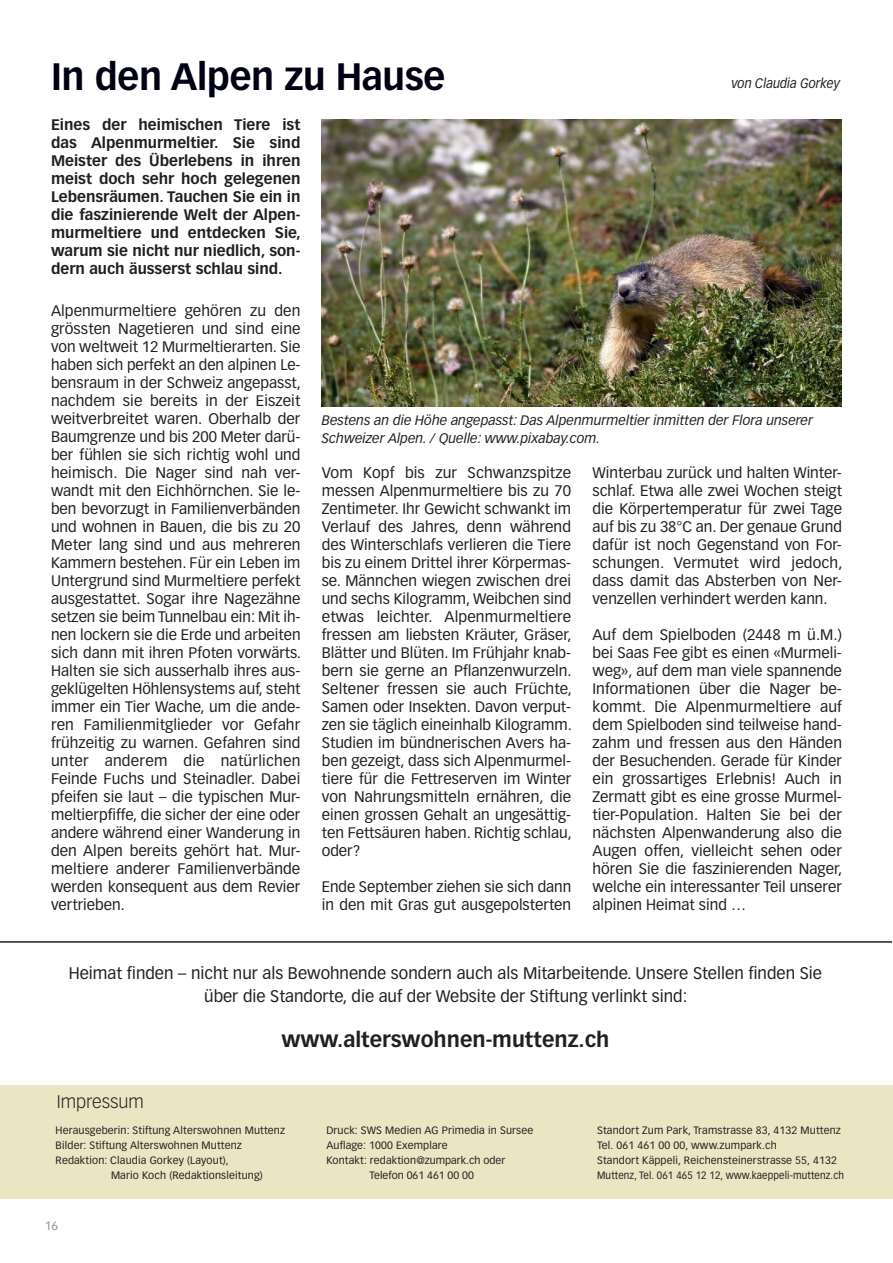
<style>
.page{position:relative;width:893px;height:1263px;background:#fff}
.page>*{position:absolute;margin:0;border:0;box-sizing:border-box;transform-origin:0 0}
.t1{font:700 37.5px "Vectora LT Pro";letter-spacing:-.01em;color:#000114}
.t2{font:700 21px "Vectora LT Pro";color:#231f20}
.t3{font:300 18px "Vectora LT Pro";color:#231f20}
.t4{font:16.5px/22.5px "Vectora LT Pro";color:#231f20;text-align:center}
.t5{font:15px/18px "Vectora LT Pro";color:#231f20;text-align:justify}
.t6{font:700 15px/18px "Vectora LT Pro";color:#231f20;text-align:justify}
.t7{font:italic 13.5px/18px "Vectora LT Pro";color:#231f20}
.t8{font:italic 13.5px "Vectora LT Pro";color:#231f20;scale:.92 1}
.t9{font:12px "Vectora LT Pro";color:#939598}
.t10{font:10.5px/15px "Vectora LT Pro";letter-spacing:.015em;color:#231f20}
</style>
<div class="page">
<hr style="left:0;top:941px;width:892px;height:2px;background:#231f20">
<img style="left:322px;top:119px;width:520px;height:288px">
<div style="left:0;top:1086px;width:893px;height:113px;background:#eae5c3"></div>
<h1 class="t1" style="left:51px;top:54px;width:396px">In den Alpen zu Hause</h1>
<p class="t6" style="left:51px;top:116px;width:251px">Eines der heimischen Tiere ist das Alpenmurmeltier. Sie sind Meister des Überlebens in ihren meist doch sehr hoch gelegenen Lebensräumen. Tauchen Sie ein in die faszinierende Welt der Alpen&shy;murmeltiere und entdecken Sie, warum sie nicht nur niedlich, son&shy;dern auch äusserst schlau sind.</p>
<p class="t8" style="left:731px;top:75px;width:120px">von Claudia Gorkey</p>
<p class="t5" style="left:51px;top:301px;width:252px">Alpenmurmeltiere gehören zu den grössten Nagetieren und sind eine von weltweit 12 Murmeltierarten. Sie haben sich perfekt an den alpinen Le&shy;bensraum in der Schweiz angepasst, nachdem sie bereits in der Eiszeit weitverbreitet waren. Oberhalb der Baumgrenze und bis 200 Meter darü&shy;ber fühlen sie sich richtig wohl und heimisch. Die Nager sind nah ver&shy;wandt mit den Eichhörnchen. Sie le&shy;ben bevorzugt in Familienverbänden und wohnen in Bauen, die bis zu 20<br>Meter lang sind und aus mehreren Kammern bestehen. Für ein Leben im Untergrund sind Murmeltiere perfekt ausgestattet. Sogar ihre Nagezähne setzen sie beim Tunnelbau ein: Mit ih&shy;nen lockern sie die Erde und arbeiten sich dann mit ihren Pfoten vorwärts.<br>Halten sie sich ausserhalb ihres aus&shy;geklügelten Höhlensystems auf, steht immer ein Tier Wache, um die ande&shy;ren Familienmitglieder vor Gefahr frühzeitig zu warnen. Gefahren sind unter anderem die natürlichen Feinde Fuchs und Steinadler. Dabei pfeifen sie laut – die typischen Mur&shy;meltierpfiffe, die sicher der eine oder andere während einer Wanderung in den Alpen bereits gehört hat. Mur&shy;meltiere anderer Familienverbände werden konsequent aus dem Revier vertrieben.</p>
<p class="t7" style="left:322px;top:411px;width:493px">Bestens an die Höhe angepasst: Das Alpenmurmeltier inmitten der Flora unserer<br>Schweizer Alpen. / Quelle: www.pixabay.com.</p>
<p class="t5" style="left:322px;top:463px;width:252px">Vom Kopf bis zur Schwanzspitze messen Alpenmurmeltiere bis zu 70<br>Zentimeter. Ihr Gewicht schwankt im Verlauf des Jahres, denn während des Winterschlafs verlieren die Tiere bis zu einem Drittel ihrer Körpermas&shy;se. Männchen wiegen zwischen drei und sechs Kilogramm, Weibchen sind etwas leichter. Alpenmurmeltiere fressen am liebsten Kräuter, Gräser, Blätter und Blüten. Im Frühjahr knab&shy;bern sie gerne an Pflanzenwurzeln.<br>Seltener fressen sie auch Früchte, Samen oder Insekten. Davon verput&shy;zen sie täglich eineinhalb Kilogramm.<br>Studien im bündnerischen Avers ha&shy;ben gezeigt, dass sich Alpenmurmel&shy;tiere für die Fettreserven im Winter von Nahrungsmitteln ernähren, die einen grossen Gehalt an ungesättig&shy;ten Fettsäuren haben. Richtig schlau, oder?</p>
<p class="t5" style="left:322px;top:877px;width:251px">Ende September ziehen sie sich dann in den mit Gras gut ausgepolsterten</p>
<p class="t5" style="left:592px;top:463px;width:252px">Winterbau zurück und halten Winter&shy;schlaf. Etwa alle zwei Wochen steigt die Körpertemperatur für zwei Tage auf bis zu 38°C an. Der genaue Grund dafür ist noch Gegenstand von For&shy;schungen. Vermutet wird jedoch, dass damit das Absterben von Ner&shy;venzellen verhindert werden kann.</p>
<p class="t5" style="left:592px;top:625px;width:251px">Auf dem Spielboden (2448 m ü.M.) bei Saas Fee gibt es einen «Murmeli&shy;weg», auf dem man viele spannende Informationen über die Nager be&shy;kommt. Die Alpenmurmeltiere auf dem Spielboden sind teilweise hand&shy;zahm und fressen aus den Händen der Besuchenden. Gerade für Kinder ein grossartiges Erlebnis! Auch in Zermatt gibt es eine grosse Murmel&shy;tier-Population. Halten Sie bei der nächsten Alpenwanderung also die Augen offen, vielleicht sehen oder hören Sie die faszinierenden Nager, welche ein interessanter Teil unserer alpinen Heimat sind …</p>
<p class="t4" style="left:69px;top:962px;width:755px">Heimat finden – nicht nur als Bewohnende sondern auch als Mitarbeitende. Unsere Stellen finden Sie über die Standorte, die auf der Website der Stiftung verlinkt sind:</p>
<h2 class="t2" style="left:282px;top:1026px;width:329px">www.alterswohnen-muttenz.ch</h2>
<p class="t3" style="left:57px;top:1090px;width:89px">Impressum</p>
<p class="t10" style="left:56px;top:1123px;width:231px">Herausgeberin: Stiftung Alterswohnen Muttenz</p>
<p class="t10" style="left:56px;top:1138px;width:188px">Bilder: Stiftung Alterswohnen Muttenz</p>
<p class="t10" style="left:56px;top:1153px;width:175px">Redaktion: Claudia Gorkey (Layout),</p>
<p class="t10" style="left:111px;top:1168px;width:153px">Mario Koch (Redaktionsleitung)</p>
<p class="t9" style="left:45px;top:1219px;width:15px">16</p>
<p class="t10" style="left:326px;top:1123px;width:208px">Druck: SWS Medien AG Primedia in Sursee</p>
<p class="t10" style="left:326px;top:1138px;width:123px">Auflage: 1000 Exemplare</p>
<p class="t10" style="left:326px;top:1153px;width:180px">Kontakt: redaktion@zumpark.ch oder</p>
<p class="t10" style="left:370px;top:1168px;width:106px">Telefon 061 461 00 00</p>
<p class="t10" style="left:597px;top:1123px;width:248px">Standort Zum Park, Tramstrasse 83, 4132 Muttenz Tel. 061 461 00 00, www.zumpark.ch<br>Standort Käppeli, Reichensteinerstrasse 55, 4132<br>Muttenz, Tel. 061 465 12 12, www.kaeppeli-muttenz.ch</p>
</div>
